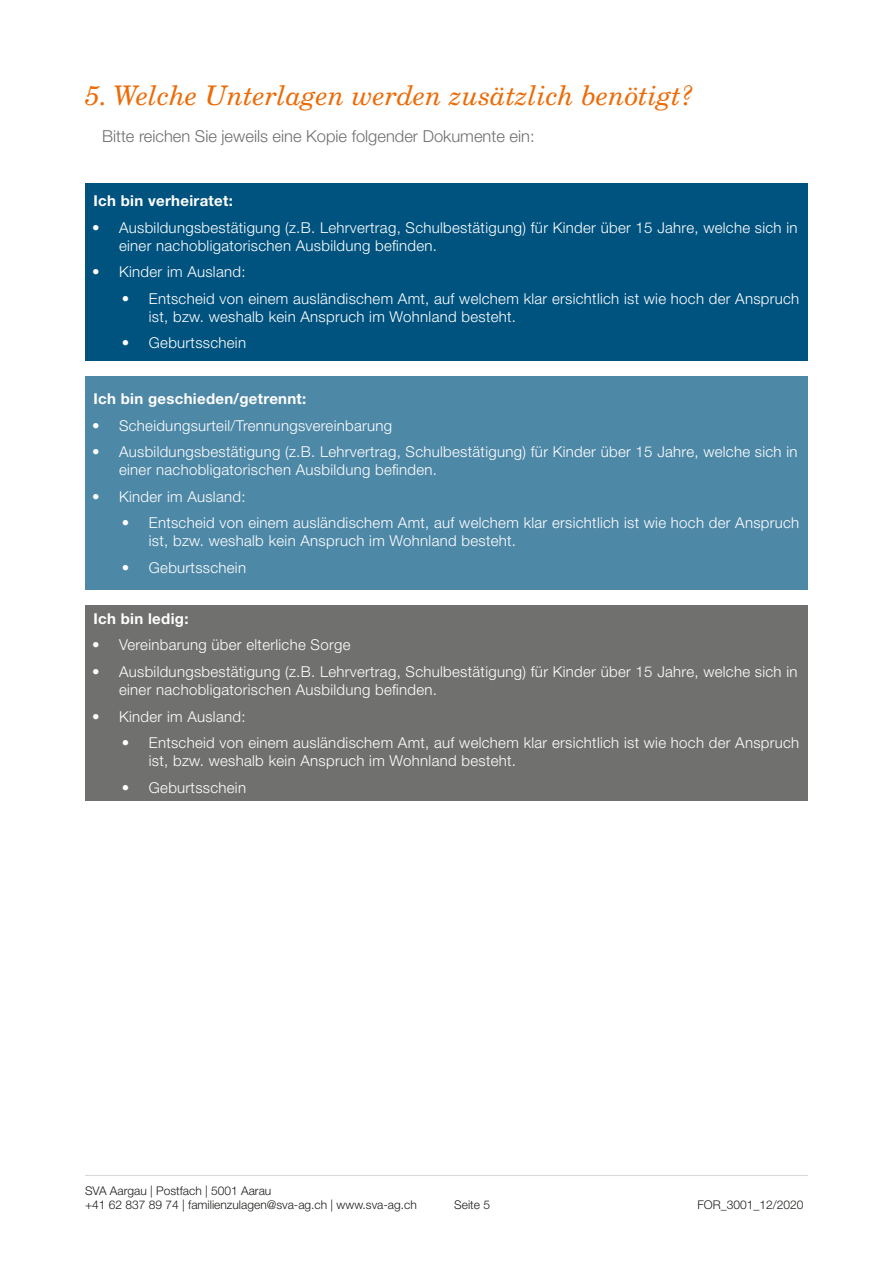
<style>
.page{position:relative;width:893px;height:1263px;background:#fff}
.page>*{position:absolute;margin:0;border:0;box-sizing:border-box;transform-origin:0 0}
.t1{font:italic 27px "New Century Schlbk LT Pro";color:#ed6b06}
.t2{font:300 16.5px "Helvetica Neue LT Pro";color:#70706f}
.t3{font:300 15px/18px "Helvetica Neue LT Pro";letter-spacing:.02em;color:#fff}
.t4{font:700 15px "Helvetica Neue LT Pro";letter-spacing:.02em;color:#fff}
.t5{font:300 12px "Helvetica Neue LT Pro";color:#1d1d1b}
</style>
<div class="page">
<hr style="left:85px;top:1175px;width:723px;height:1px;background:#dadada">
<div style="left:85px;top:183px;width:723px;height:178px;background:#00537f"></div>
<div style="left:85px;top:376px;width:723px;height:214px;background:#4e88a7"></div>
<div style="left:85px;top:605px;width:723px;height:196px;background:#70706f"></div>
<p class="t1" style="left:85px;top:78px;width:609px">5. Welche Unterlagen werden zusätzlich benötigt?</p>
<p class="t2" style="left:102px;top:126px;width:434px">Bitte reichen Sie jeweils eine Kopie folgender Dokumente ein:</p>
<p class="t4" style="left:94px;top:192px;width:141px">Ich bin verheiratet:</p>
<p class="t3" style="left:119px;top:218px;width:680px;text-indent:-27px">• Ausbildungsbestätigung (z.B. Lehrvertrag, Schulbestätigung) für Kinder über 15 Jahre, welche sich in einer nachobligatorischen Ausbildung befinden.</p>
<p class="t3" style="left:92px;top:262px;width:155px">• Kinder im Ausland:</p>
<p class="t3" style="left:149px;top:289px;width:652px;text-indent:-27px">• Entscheid von einem ausländischem Amt, auf welchem klar ersichtlich ist wie hoch der Anspruch ist, bzw. weshalb kein Anspruch im Wohnland besteht.</p>
<p class="t3" style="left:122px;top:333px;width:126px">• Geburtsschein</p>
<p class="t4" style="left:94px;top:390px;width:214px">Ich bin geschieden/getrennt:</p>
<p class="t3" style="left:92px;top:416px;width:302px">• Scheidungsurteil/Trennungsvereinbarung</p>
<p class="t3" style="left:119px;top:443px;width:680px;text-indent:-27px">• Ausbildungsbestätigung (z.B. Lehrvertrag, Schulbestätigung) für Kinder über 15 Jahre, welche sich in einer nachobligatorischen Ausbildung befinden.</p>
<p class="t3" style="left:92px;top:487px;width:155px">• Kinder im Ausland:</p>
<p class="t3" style="left:149px;top:514px;width:652px;text-indent:-27px">• Entscheid von einem ausländischem Amt, auf welchem klar ersichtlich ist wie hoch der Anspruch ist, bzw. weshalb kein Anspruch im Wohnland besteht.</p>
<p class="t3" style="left:122px;top:558px;width:126px">• Geburtsschein</p>
<p class="t4" style="left:94px;top:609px;width:96px">Ich bin ledig:</p>
<p class="t3" style="left:92px;top:636px;width:260px">• Vereinbarung über elterliche Sorge</p>
<p class="t3" style="left:119px;top:662px;width:680px;text-indent:-27px">• Ausbildungsbestätigung (z.B. Lehrvertrag, Schulbestätigung) für Kinder über 15 Jahre, welche sich in einer nachobligatorischen Ausbildung befinden.</p>
<p class="t3" style="left:92px;top:707px;width:155px">• Kinder im Ausland:</p>
<p class="t3" style="left:149px;top:733px;width:652px;text-indent:-27px">• Entscheid von einem ausländischem Amt, auf welchem klar ersichtlich ist wie hoch der Anspruch ist, bzw. weshalb kein Anspruch im Wohnland besteht.</p>
<p class="t3" style="left:122px;top:778px;width:126px">• Geburtsschein</p>
<p class="t5" style="left:85px;top:1183px;width:188px">SVA Aargau | Postfach | 5001 Aarau</p>
<p class="t5" style="left:85px;top:1197px;width:333px">+41 62 837 89 74 | familienzulagen@sva-ag.ch | www.sva-ag.ch</p>
<p class="t5" style="left:454px;top:1197px;width:37px">Seite 5</p>
<p class="t5" style="left:697px;top:1197px;width:108px">FOR_3001_12/2020</p>
</div>
